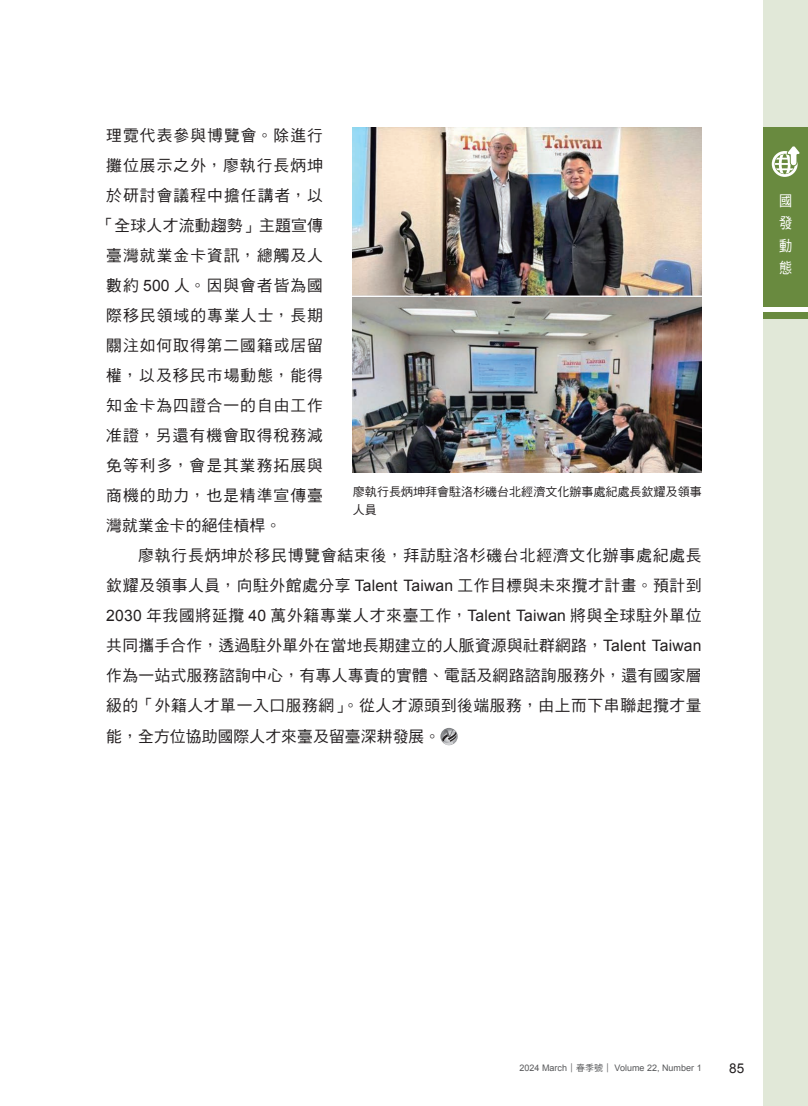
<style>
.page{position:relative;width:808px;height:1106px;background:#fff}
.page>*{position:absolute;margin:0;border:0;box-sizing:border-box;transform-origin:0 0}
.t1{font:15.75px "DF Hei Std W5";letter-spacing:.05em;color:#231f20}
.t2{font:15.75px "DF Hei Std W5";letter-spacing:.07em;color:#231f20}
.t3{font:15.75px "DF Hei Std W5";letter-spacing:.02em;color:#231f20}
.t4{font:15.75px "DF Hei Std W5";letter-spacing:.025em;color:#231f20}
.t5{font:15.75px "DF Hei Std W5";letter-spacing:.01em;color:#231f20}
.t6{font:15.75px "DF Hei Std W5";letter-spacing:.075em;color:#231f20}
.t7{font:14.85px/22.4px "DF Hei Std W5";color:#fff;text-align:justify;scale:.89 1}
.t8{font:13.5px "Arial";color:#231f20}
.t9{font:12px/18px "DF Hei Std W5";color:#231f20}
.t10{font:9px "Arial";color:#57585a}
.s1{font-family:"Arial"}
.s2{font-family:"DF Hei Std W5"}
</style>
<div class="page">
<div style="left:763px;top:0;width:45px;height:1106px;background:#e1e8d8"></div>
<div style="left:763px;top:128px;width:45px;height:191px;background:#698a3f"></div>
<hr style="left:763px;top:307px;width:45px;height:4px;background:#fff">
<svg style="left:772px;top:146px;width:28px;height:31px"></svg>
<svg style="left:440px;top:728px;width:18px;height:17px"></svg>
<svg style="left:442px;top:729px;width:14px;height:16px"></svg>
<img style="left:353px;top:128px;width:349px;height:344px">
<p class="t2" style="left:106px;top:127px;width:218px">理霓代表參與博覽會。除進行</p>
<p class="t2" style="left:106px;top:157px;width:218px">攤位展示之外，廖執行長炳坤</p>
<p class="t2" style="left:106px;top:187px;width:218px">於研討會議程中擔任講者，以</p>
<p class="t3" style="left:98px;top:217px;width:226px">「全球人才流動趨勢」主題宣傳</p>
<p class="t2" style="left:106px;top:247px;width:218px">臺灣就業金卡資訊，總觸及人</p>
<p class="t1" style="left:106px;top:277px;width:218px">數約 <span class="s1">500</span> 人。因與會者皆為國</p>
<p class="t2" style="left:106px;top:307px;width:218px">際移民領域的專業人士，長期</p>
<p class="t1" style="left:106px;top:337px;width:218px">關注如何取得第二國籍或居留</p>
<p class="t6" style="left:106px;top:367px;width:218px">權，以及移民市場動態，能得</p>
<p class="t1" style="left:106px;top:397px;width:218px">知金卡為四證合一的自由工作</p>
<p class="t2" style="left:106px;top:427px;width:218px">准證，另還有機會取得稅務減</p>
<p class="t2" style="left:106px;top:457px;width:218px">免等利多，會是其業務拓展與</p>
<p class="t2" style="left:106px;top:487px;width:218px">商機的助力，也是精準宣傳臺</p>
<p class="t5" style="left:106px;top:517px;width:176px">灣就業金卡的絕佳槓桿。</p>
<p class="t1" style="left:138px;top:547px;width:565px">廖執行長炳坤於移民博覽會結束後，拜訪駐洛杉磯台北經濟文化辦事處紀處長</p>
<p class="t1" style="left:106px;top:577px;width:597px">欽耀及領事人員，向駐外館處分享 <span class="s1">Talent Taiwan</span> 工作目標與未來攬才計畫。預計到</p>
<p class="t1" style="left:106px;top:607px;width:597px"><span class="s1">2030</span> 年我國將延攬 <span class="s1">40</span> 萬外籍專業人才來臺工作，<span class="s1">Talent Taiwan</span> 將與全球駐外單位</p>
<p class="t3" style="left:106px;top:637px;width:597px">共同攜手合作，透過駐外單外在當地長期建立的人脈資源與社群網路，<span class="s1">Talent Taiwan</span></p>
<p class="t4" style="left:106px;top:667px;width:597px">作為一站式服務諮詢中心，有專人專責的實體、電話及網路諮詢服務外，還有國家層</p>
<p class="t1" style="left:106px;top:697px;width:597px">級的「外籍人才單一入口服務網」。從人才源頭到後端服務，由上而下串聯起攬才量</p>
<p class="t5" style="left:106px;top:728px;width:335px">能，全方位協助國際人才來臺及留臺深耕發展。</p>
<p class="t9" style="left:353px;top:482px;width:350px">廖執行長炳坤拜會駐洛杉磯台北經濟文化辦事處紀處長欽耀及領事人員</p>
<p class="t7" style="left:779px;top:189px;width:16px">國發動態</p>
<p class="t10" style="left:520px;top:1062px;width:184px">2024 March<span class="s2">｜春季號｜</span> Volume 22, Number 1</p>
<p class="t8" style="left:729px;top:1059px;width:17px">85</p>
</div>
